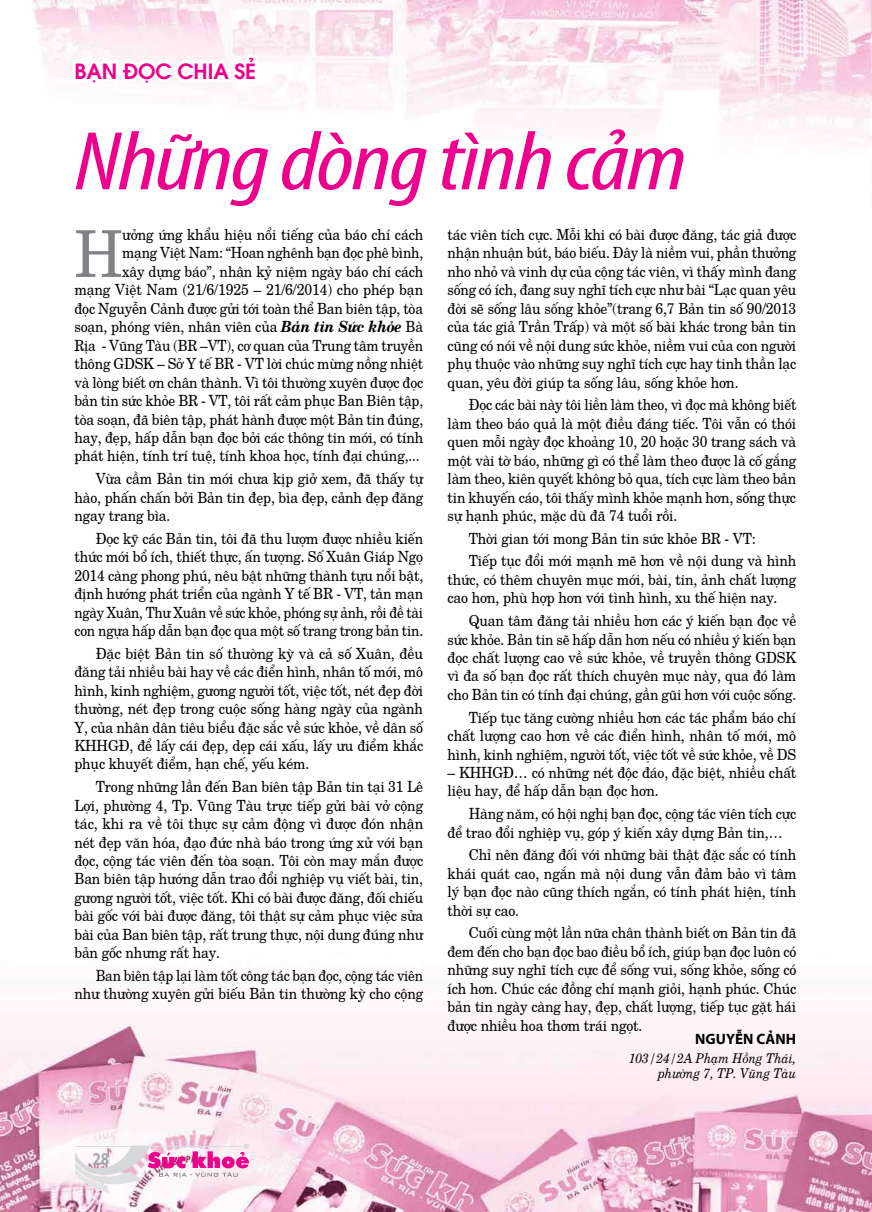
<style>
.page{position:relative;width:872px;height:1212px;background:#fff}
.page>*{position:absolute;margin:0;border:0;box-sizing:border-box;transform-origin:0 0}
.t1{font:italic condensed 84px "Myriad Pro";letter-spacing:-.02em;color:#ec008c;scale:1.2 1}
.t2{font:64.65px "New Century";color:#808285;scale:.9 1}
.t3{font:600 21px "Avant Garde";letter-spacing:-.01em;color:#ec008c}
.t4{font:700 18px "Myriad Pro";color:#a7a9ac;scale:.85 1}
.t5{font:15.45px/18.5px "New Century";letter-spacing:-.01em;color:#000;text-align:justify;scale:.9 1}
.t6{font:15.45px/18.5px "New Century";letter-spacing:-.01em;color:#000;text-align:justify;scale:.89 1}
.t7{font:15.45px/18.5px "New Century";letter-spacing:-.01em;color:#000;text-align:justify;scale:.91 1}
.t8{font:15.45px/18.5px "New Century";letter-spacing:-.01em;color:#000;text-align:right;scale:.88 1}
.t9{font:700 15px "Myriad Pro";color:#000}
.t10{font:italic 13.5px/15px "New Century";color:#000;text-align:right;scale:.9 1}
.s1{font-weight:700;font-style:italic}
</style>
<div class="page">
<img style="left:0;top:0;width:872px;height:1212px">
<svg style="left:67px;top:45px;width:195px;height:52px"></svg>
<svg style="left:75px;top:1143px;width:174px;height:50px"></svg>
<h3 class="t3" style="left:74px;top:55px;width:183px">BẠN ĐỌC CHIA SẺ</h3>
<h1 class="t1" style="left:74px;top:111px;width:512px">Những dòng tình cảm</h1>
<p class="t5" style="left:74px;top:224px;width:389px;text-align:right">ưởng ứng khẩu hiệu nổi tiếng của báo chí cách<br>mạng Việt Nam: “Hoan nghênh bạn đọc phê bình,<br>xây dựng báo”, nhân kỷ niệm ngày báo chí cách<br>mạng Việt Nam (21/6/1925 – 21/6/2014) cho phép bạn đọc Nguyễn Cảnh được gửi tới toàn thể Ban biên tập, tòa soạn, phóng viên, nhân viên của <span class="s1">Bản tin Sức khỏe</span> Bà Rịa - Vũng Tàu (BR –VT), cơ quan của Trung tâm truyền thông GDSK – Sở Y tế BR - VT lời chúc mừng nồng nhiệt và lòng biết ơn chân thành. Vì tôi thường xuyên được đọc bản tin sức khỏe BR - VT, tôi rất cảm phục Ban Biên tập, tòa soạn, đã biên tập, phát hành được một Bản tin đúng, hay, đẹp, hấp dẫn bạn đọc bởi các thông tin mới, có tính phát hiện, tính trí tuệ, tính khoa học, tính đại chúng,...</p>
<p class="t5" style="left:74px;top:468px;width:389px;text-indent:21px">Vừa cầm Bản tin mới chưa kịp giở xem, đã thấy tự hào, phấn chấn bởi Bản tin đẹp, bìa đẹp, cảnh đẹp đăng ngay trang bìa.</p>
<p class="t5" style="left:74px;top:527px;width:389px;text-indent:21px">Đọc kỹ các Bản tin, tôi đã thu lượm được nhiều kiến thức mới bổ ích, thiết thực, ấn tượng. Số Xuân Giáp Ngọ 2014 càng phong phú, nêu bật những thành tựu nổi bật, định hướng phát triển của ngành Y tế BR - VT, tản mạn ngày Xuân, Thư Xuân về sức khỏe, phóng sự ảnh, rồi đề tài con ngựa hấp dẫn bạn đọc qua một số trang trong bản tin.</p>
<p class="t7" style="left:74px;top:642px;width:385px;text-indent:21px">Đặc biệt Bản tin số thường kỳ và cả số Xuân, đều đăng tải nhiều bài hay về các điển hình, nhân tố mới, mô hình, kinh nghiệm, gương người tốt, việc tốt, nét đẹp đời thường, nét đẹp trong cuộc sống hàng ngày của ngành Y, của nhân dân tiêu biểu đặc sắc về sức khỏe, về dân số KHHGĐ, để lấy cái đẹp, dẹp cái xấu, lấy ưu điểm khắc phục khuyết điểm, hạn chế, yếu kém.</p>
<p class="t5" style="left:74px;top:776px;width:389px;text-indent:21px">Trong những lần đến Ban biên tập Bản tin tại 31 Lê Lợi, phường 4, Tp. Vũng Tàu trực tiếp gửi bài vở cộng tác, khi ra về tôi thực sự cảm động vì được đón nhận nét đẹp văn hóa, đạo đức nhà báo trong ứng xử với bạn đọc, cộng tác viên đến tòa soạn. Tôi còn may mắn được Ban biên tập hướng dẫn trao đổi nghiệp vụ viết bài, tin, gương người tốt, việc tốt. Khi có bài được đăng, đối chiếu bài gốc với bài được đăng, tôi thật sự cảm phục việc sửa bài của Ban biên tập, rất trung thực, nội dung đúng như bản gốc nhưng rất hay.</p>
<p class="t8" style="left:74px;top:965px;width:398px">Ban biên tập lại làm tốt công tác bạn đọc, cộng tác viên như thường xuyên gửi biếu Bản tin thường kỳ cho cộng</p>
<h2 class="t2" style="left:74px;top:204px;width:55px">H</h2>
<p class="t5" style="left:447px;top:224px;width:389px">tác viên tích cực. Mỗi khi có bài được đăng, tác giả được nhận nhuận bút, báo biếu. Đây là niềm vui, phần thưởng nho nhỏ và vinh dự của cộng tác viên, vì thấy mình đang sống có ích, đang suy nghĩ tích cực như bài “Lạc quan yêu đời sẽ sống lâu sống khỏe”(trang 6,7 Bản tin số 90/2013 của tác giả Trần Trấp) và một số bài khác trong bản tin cũng có nói về nội dung sức khỏe, niềm vui của con người phụ thuộc vào những suy nghĩ tích cực hay tinh thần lạc quan, yêu đời giúp ta sống lâu, sống khỏe hơn.</p>
<p class="t6" style="left:447px;top:394px;width:393px;text-indent:21px">Đọc các bài này tôi liền làm theo, vì đọc mà không biết làm theo báo quả là một điều đáng tiếc. Tôi vẫn có thói quen mỗi ngày đọc khoảng 10, 20 hoặc 30 trang sách và một vài tờ báo, những gì có thể làm theo được là cố gắng làm theo, kiên quyết không bỏ qua, tích cực làm theo bản tin khuyến cáo, tôi thấy mình khỏe mạnh hơn, sống thực sự hạnh phúc, mặc dù đã 74 tuổi rồi.</p>
<p class="t5" style="left:469px;top:525px;width:365px;line-height:22.6px">Thời gian tới mong Bản tin sức khỏe BR - VT:<br>Tiếp tục đổi mới mạnh mẽ hơn về nội dung và hình</p>
<p class="t5" style="left:447px;top:569px;width:389px">thức, có thêm chuyên mục mới, bài, tin, ảnh chất lượng cao hơn, phù hợp hơn với tình hình, xu thế hiện nay.</p>
<p class="t5" style="left:447px;top:610px;width:389px;text-indent:21px">Quan tâm đăng tải nhiều hơn các ý kiến bạn đọc về sức khỏe. Bản tin sẽ hấp dẫn hơn nếu có nhiều ý kiến bạn đọc chất lượng cao về sức khỏe, về truyền thông GDSK vì đa số bạn đọc rất thích chuyên mục này, qua đó làm cho Bản tin có tính đại chúng, gần gũi hơn với cuộc sống.</p>
<p class="t5" style="left:447px;top:706px;width:389px;text-indent:21px">Tiếp tục tăng cường nhiều hơn các tác phẩm báo chí chất lượng cao hơn về các điển hình, nhân tố mới, mô hình, kinh nghiệm, người tốt, việc tốt về sức khỏe, về DS</p>
<p class="t5" style="left:447px;top:762px;width:389px">– KHHGĐ… có những nét độc đáo, đặc biệt, nhiều chất liệu hay, để hấp dẫn bạn đọc hơn.</p>
<p class="t5" style="left:447px;top:803px;width:389px;text-indent:21px">Hàng năm, có hội nghị bạn đọc, cộng tác viên tích cực để trao đổi nghiệp vụ, góp ý kiến xây dựng Bản tin,…</p>
<p class="t5" style="left:447px;top:844px;width:389px;text-indent:21px">Chỉ nên đăng đối với những bài thật đặc sắc có tính khái quát cao, ngắn mà nội dung vẫn đảm bảo vì tâm lý bạn đọc nào cũng thích ngắn, có tính phát hiện, tính thời sự cao.</p>
<p class="t5" style="left:447px;top:922px;width:389px;text-indent:21px">Cuối cùng một lần nữa chân thành biết ơn Bản tin đã đem đến cho bạn đọc bao điều bổ ích, giúp bạn đọc luôn có những suy nghĩ tích cực để sống vui, sống khỏe, sống có ích hơn. Chúc các đồng chí mạnh giỏi, hạnh phúc. Chúc bản tin ngày càng hay, đẹp, chất lượng, tiếp tục gặt hái được nhiều hoa thơm trái ngọt.</p>
<p class="t9" style="left:695px;top:1029px;width:11px">NGUYỄN</p>
<p class="t9" style="left:756px;top:1029px;width:30px">CẢNH</p>
<p class="t10" style="left:628px;top:1049px;width:188px">103/24/2A Phạm Hồng Thái, phường 7, TP. Vũng Tàu</p>
<p class="t4" style="left:93px;top:1147px;width:21px">28</p>
</div>
